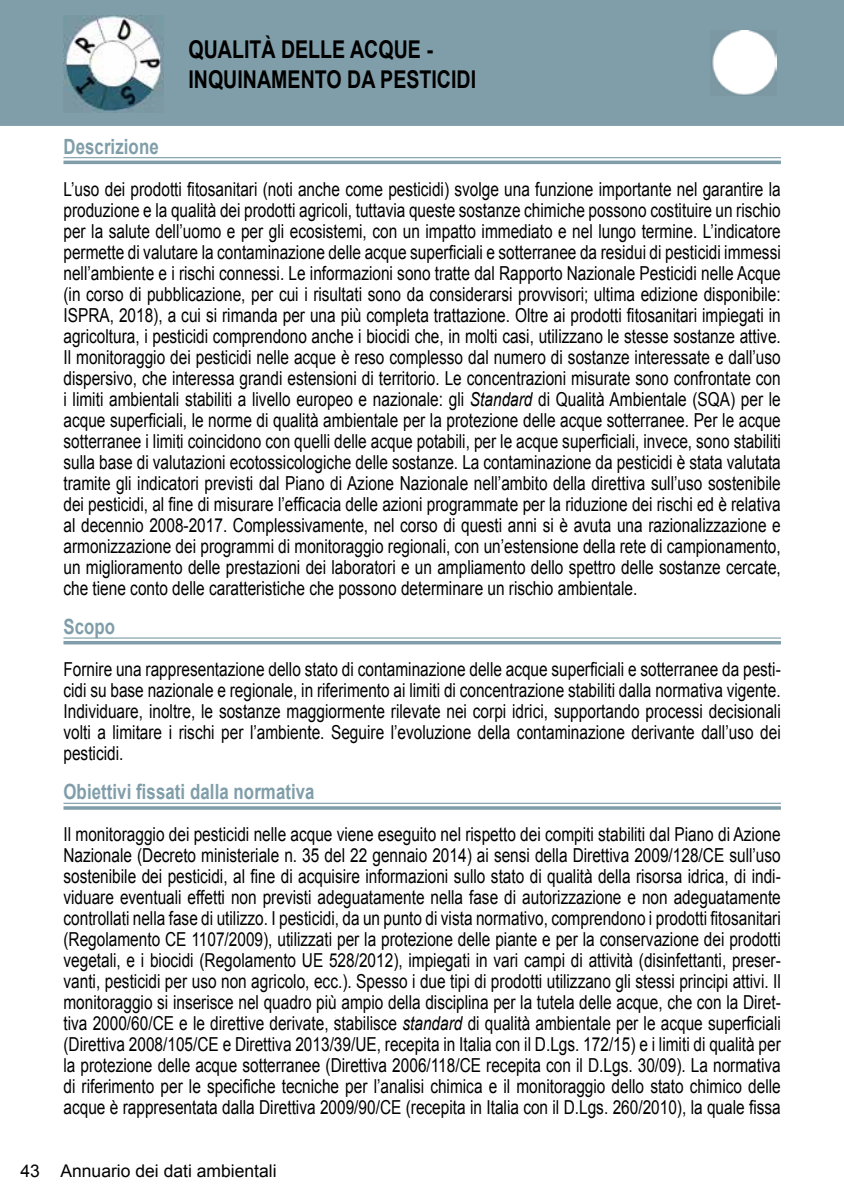
<style>
.page{position:relative;width:844px;height:1191px;background:#fff}
.page>*{position:absolute;margin:0;border:0;box-sizing:border-box;transform-origin:0 0}
.t1{font:700 24.5px/29.4px "Arial";color:#000;scale:.8 1}
.t2{font:700 21px "Arial";letter-spacing:.005em;color:#809ea9;scale:.8 1}
.t3{font:19.25px/21px "Arial";color:#000;text-align:justify;scale:.8 1}
.t4{font:17.5px "Arial";color:#000}
.s1{font-style:italic}
</style>
<div class="page">
<div style="left:0;top:0;width:843px;height:126px;background:#809ea9"></div>
<img style="left:63px;top:16px;width:100px;height:97px">
<img style="left:710px;top:31px;width:66px;height:64px">
<hr style="left:63px;top:157px;width:717px;height:1px;background:#809ea9">
<hr style="left:63px;top:161px;width:717px;height:3px;background:#809ea9">
<hr style="left:63px;top:637px;width:717px;height:1px;background:#809ea9">
<hr style="left:63px;top:641px;width:717px;height:3px;background:#809ea9">
<hr style="left:63px;top:802px;width:717px;height:2px;background:#809ea9">
<hr style="left:63px;top:806px;width:717px;height:3px;background:#809ea9">
<p class="t1" style="left:188px;top:36px;width:361px">QUALITÀ DELLE ACQUE -<br>INQUINAMENTO DA PESTICIDI</p>
<p class="t2" style="left:63px;top:132px;width:120px">Descrizione</p>
<p class="t3" style="left:63px;top:178px;width:898px">L’uso dei prodotti fitosanitari (noti anche come pesticidi) svolge una funzione importante nel garantire la produzione e la qualità dei prodotti agricoli, tuttavia queste sostanze chimiche possono costituire un rischio per la salute dell’uomo e per gli ecosistemi, con un impatto immediato e nel lungo termine. L’indicatore permette di valutare la contaminazione delle acque superficiali e sotterranee da residui di pesticidi immessi nell’ambiente e i rischi connessi. Le informazioni sono tratte dal Rapporto Nazionale Pesticidi nelle Acque (in corso di pubblicazione, per cui i risultati sono da considerarsi provvisori; ultima edizione disponibile:<br>ISPRA, 2018), a cui si rimanda per una più completa trattazione. Oltre ai prodotti fitosanitari impiegati in agricoltura, i pesticidi comprendono anche i biocidi che, in molti casi, utilizzano le stesse sostanze attive.<br>Il monitoraggio dei pesticidi nelle acque è reso complesso dal numero di sostanze interessate e dall’uso dispersivo, che interessa grandi estensioni di territorio. Le concentrazioni misurate sono confrontate con i limiti ambientali stabiliti a livello europeo e nazionale: gli <span class="s1">Standard</span> di Qualità Ambientale (SQA) per le acque superficiali, le norme di qualità ambientale per la protezione delle acque sotterranee. Per le acque sotterranee i limiti coincidono con quelli delle acque potabili, per le acque superficiali, invece, sono stabiliti sulla base di valutazioni ecotossicologiche delle sostanze. La contaminazione da pesticidi è stata valutata tramite gli indicatori previsti dal Piano di Azione Nazionale nell’ambito della direttiva sull’uso sostenibile dei pesticidi, al fine di misurare l’efficacia delle azioni programmate per la riduzione dei rischi ed è relativa al decennio 2008-2017. Complessivamente, nel corso di questi anni si è avuta una razionalizzazione e armonizzazione dei programmi di monitoraggio regionali, con un’estensione della rete di campionamento, un miglioramento delle prestazioni dei laboratori e un ampliamento dello spettro delle sostanze cercate, che tiene conto delle caratteristiche che possono determinare un rischio ambientale.</p>
<p class="t2" style="left:63px;top:612px;width:66px">Scopo</p>
<p class="t3" style="left:63px;top:659px;width:898px">Fornire una rappresentazione dello stato di contaminazione delle acque superficiali e sotterranee da pesti&shy;cidi su base nazionale e regionale, in riferimento ai limiti di concentrazione stabiliti dalla normativa vigente.<br>Individuare, inoltre, le sostanze maggiormente rilevate nei corpi idrici, supportando processi decisionali volti a limitare i rischi per l’ambiente. Seguire l’evoluzione della contaminazione derivante dall’uso dei pesticidi.</p>
<p class="t2" style="left:63px;top:778px;width:315px">Obiettivi fissati dalla normativa</p>
<p class="t3" style="left:63px;top:824px;width:898px">Il monitoraggio dei pesticidi nelle acque viene eseguito nel rispetto dei compiti stabiliti dal Piano di Azione Nazionale (Decreto ministeriale n. 35 del 22 gennaio 2014) ai sensi della Direttiva 2009/128/CE sull’uso sostenibile dei pesticidi, al fine di acquisire informazioni sullo stato di qualità della risorsa idrica, di indi&shy;viduare eventuali effetti non previsti adeguatamente nella fase di autorizzazione e non adeguatamente controllati nella fase di utilizzo. I pesticidi, da un punto di vista normativo, comprendono i prodotti fitosanitari (Regolamento CE 1107/2009), utilizzati per la protezione delle piante e per la conservazione dei prodotti vegetali, e i biocidi (Regolamento UE 528/2012), impiegati in vari campi di attività (disinfettanti, preser&shy;vanti, pesticidi per uso non agricolo, ecc.). Spesso i due tipi di prodotti utilizzano gli stessi principi attivi. Il monitoraggio si inserisce nel quadro più ampio della disciplina per la tutela delle acque, che con la Diret&shy;tiva 2000/60/CE e le direttive derivate, stabilisce <span class="s1">standard</span> di qualità ambientale per le acque superficiali (Direttiva 2008/105/CE e Direttiva 2013/39/UE, recepita in Italia con il D.Lgs. 172/15) e i limiti di qualità per la protezione delle acque sotterranee (Direttiva 2006/118/CE recepita con il D.Lgs. 30/09). La normativa di riferimento per le specifiche tecniche per l’analisi chimica e il monitoraggio dello stato chimico delle acque è rappresentata dalla Direttiva 2009/90/CE (recepita in Italia con il D.Lgs. 260/2010), la quale fissa</p>
<p class="t4" style="left:20px;top:1159px;width:257px">43 Annuario dei dati ambientali</p>
</div>
